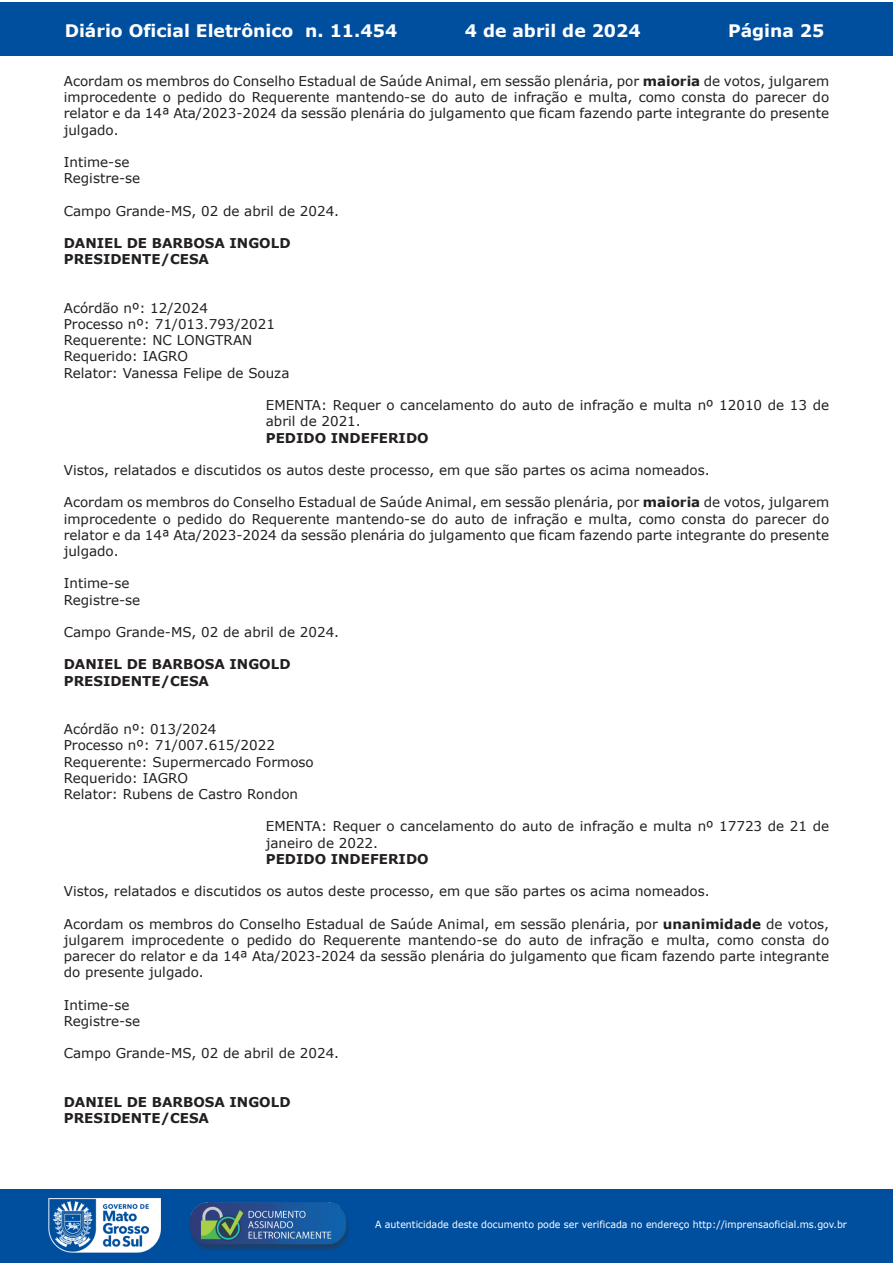
<style>
.page{position:relative;width:893px;height:1263px;background:#fff}
.page>*{position:absolute;margin:0;border:0;box-sizing:border-box;transform-origin:0 0}
.t1{font:700 17.25px "Verdana";color:#fff}
.t2{font:13.5px/16.2px "Verdana";color:#231f20}
.t3{font:700 13.5px/16.2px "Verdana";color:#231f20}
.t4{font:9.9px "Verdana";color:#fff;scale:.95 1}
.s1{font-weight:700}
</style>
<div class="page">
<div style="left:0;top:2px;width:893px;height:53px;background:#004f9f"></div>
<div style="left:1px;top:1189px;width:892px;height:74px;background:#004f9f"></div>
<img style="left:49px;top:1198px;width:111px;height:54px">
<img style="left:185px;top:1201px;width:168px;height:54px">
<p class="t1" style="left:65px;top:18px;width:334px">Diário Oficial Eletrônico n. 11.454</p>
<p class="t1" style="left:465px;top:18px;width:177px">4 de abril de 2024</p>
<p class="t1" style="left:728px;top:18px;width:98px">Página 25</p>
<p class="t2" style="left:64px;top:73px;width:767px;text-align:justify">Acordam os membros do Conselho Estadual de Saúde Animal, em sessão plenária, por <span class="s1">maioria</span> de votos, julgarem improcedente o pedido do Requerente mantendo-se do auto de infração e multa, como consta do parecer do relator e da 14ª Ata/2023-2024 da sessão plenária do julgamento que ficam fazendo parte integrante do presente julgado.</p>
<p class="t2" style="left:64px;top:154px;width:78px">Intime-se<br>Registre-se</p>
<p class="t2" style="left:64px;top:203px;width:277px">Campo Grande-MS, 02 de abril de 2024.</p>
<p class="t3" style="left:64px;top:235px;width:228px">DANIEL DE BARBOSA INGOLD<br>PRESIDENTE/CESA</p>
<p class="t2" style="left:64px;top:300px;width:227px">Acórdão nº: 12/2024<br>Processo nº: 71/013.793/2021<br>Requerente: NC LONGTRAN<br>Requerido: IAGRO<br>Relator: Vanessa Felipe de Souza</p>
<p class="t2" style="left:266px;top:397px;width:565px">EMENTA: Requer o cancelamento do auto de infração e multa nº 12010 de 13 de abril de 2021.</p>
<p class="t3" style="left:266px;top:429px;width:164px">PEDIDO INDEFERIDO</p>
<p class="t2" style="left:64px;top:462px;width:647px">Vistos, relatados e discutidos os autos deste processo, em que são partes os acima nomeados.</p>
<p class="t2" style="left:64px;top:494px;width:767px;text-align:justify">Acordam os membros do Conselho Estadual de Saúde Animal, em sessão plenária, por <span class="s1">maioria</span> de votos, julgarem improcedente o pedido do Requerente mantendo-se do auto de infração e multa, como consta do parecer do relator e da 14ª Ata/2023-2024 da sessão plenária do julgamento que ficam fazendo parte integrante do presente julgado.</p>
<p class="t2" style="left:64px;top:575px;width:78px">Intime-se<br>Registre-se</p>
<p class="t2" style="left:64px;top:624px;width:277px">Campo Grande-MS, 02 de abril de 2024.</p>
<p class="t3" style="left:64px;top:656px;width:228px">DANIEL DE BARBOSA INGOLD<br>PRESIDENTE/CESA</p>
<p class="t2" style="left:64px;top:721px;width:252px">Acórdão nº: 013/2024<br>Processo nº: 71/007.615/2022<br>Requerente: Supermercado Formoso<br>Requerido: IAGRO<br>Relator: Rubens de Castro Rondon</p>
<p class="t2" style="left:266px;top:818px;width:565px">EMENTA: Requer o cancelamento do auto de infração e multa nº 17723 de 21 de janeiro de 2022.</p>
<p class="t3" style="left:266px;top:850px;width:164px">PEDIDO INDEFERIDO</p>
<p class="t2" style="left:64px;top:883px;width:647px">Vistos, relatados e discutidos os autos deste processo, em que são partes os acima nomeados.</p>
<p class="t2" style="left:64px;top:915px;width:767px;text-align:justify">Acordam os membros do Conselho Estadual de Saúde Animal, em sessão plenária, por <span class="s1">unanimidade</span> de votos, julgarem improcedente o pedido do Requerente mantendo-se do auto de infração e multa, como consta do parecer do relator e da 14ª Ata/2023-2024 da sessão plenária do julgamento que ficam fazendo parte integrante do presente julgado.</p>
<p class="t2" style="left:64px;top:996px;width:78px">Intime-se<br>Registre-se</p>
<p class="t2" style="left:64px;top:1045px;width:277px">Campo Grande-MS, 02 de abril de 2024.</p>
<p class="t3" style="left:64px;top:1093px;width:228px">DANIEL DE BARBOSA INGOLD<br>PRESIDENTE/CESA</p>
<p class="t4" style="left:375px;top:1218px;width:498px">A autenticidade deste documento pode ser verificada no endereço http://imprensaoficial.ms.gov.br</p>
</div>
